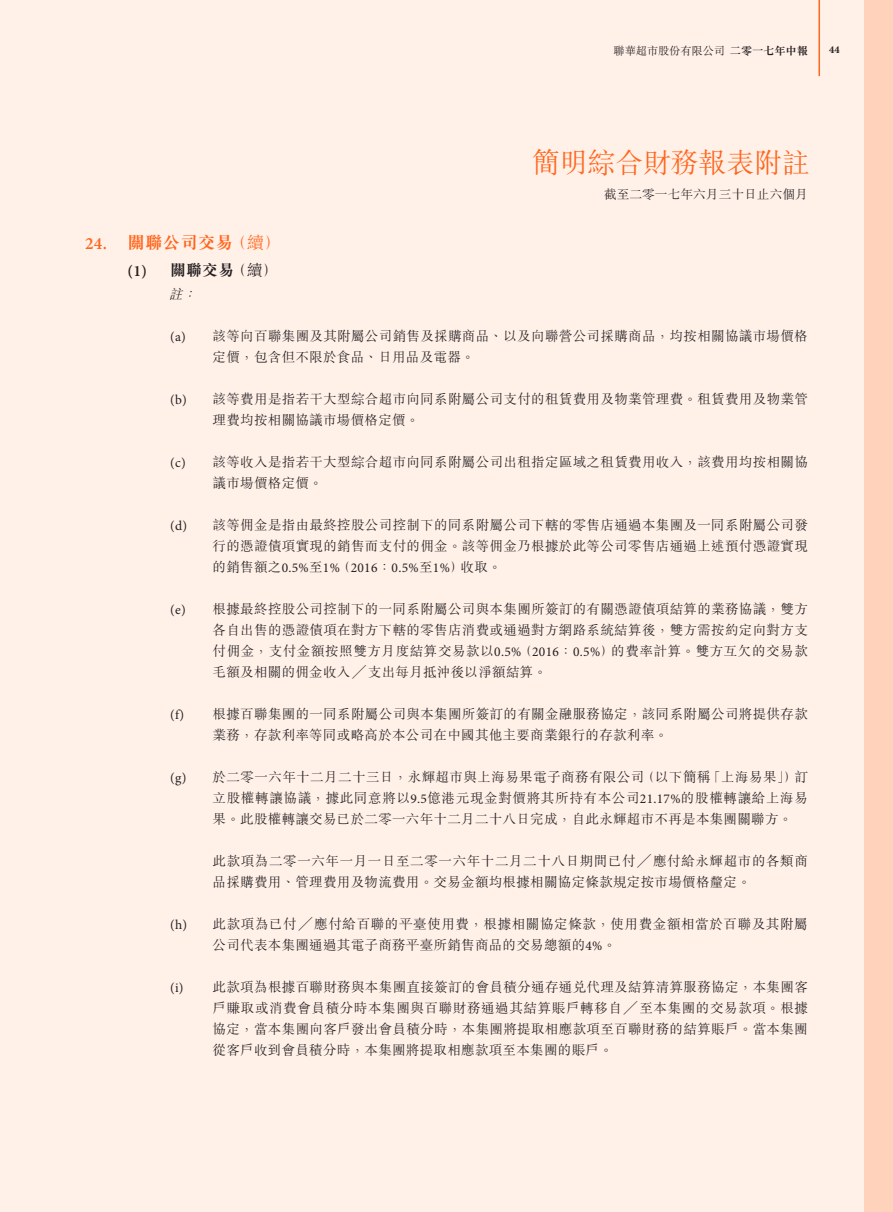
<style>
.page{position:relative;width:893px;height:1212px;background:#fff0e8}
.page>*{position:absolute;margin:0;border:0;box-sizing:border-box;transform-origin:0 0}
.t1{font:300 27.75px "M Sung HK";color:#ff661c}
.t2{font:700 17.25px "M Sung HK";letter-spacing:.02em;color:#ff661c}
.t3{font:300 17.25px "M Sung HK";color:#ff661c}
.t4{font:600 17.25px "Minion Pro";color:#ff661c}
.t5{font:700 15.75px "M Sung HK";color:#231f20}
.t6{font:300 15.75px "M Sung HK";color:#231f20}
.t7{font:600 15.75px "Minion Pro";color:#231f20}
.t8{font:300 13.5px/21px "M Sung HK";letter-spacing:.025em;color:#231f20}
.t9{font:300 13.5px/21px "M Sung HK";letter-spacing:.045em;color:#231f20}
.t10{font:13.5px "Minion Pro";letter-spacing:.025em;color:#231f20}
.t11{font:italic 300 13.5px "M Sung HK";color:#231f20}
.t12{font:300 12.75px "M Sung HK";color:#231f20}
.t13{font:300 11.25px "M Sung HK";letter-spacing:-.01em;color:#231f20}
.t14{font:700 10.5px "Minion Pro";color:#231f20}
.s1{font-weight:700}
.s2{font-family:"Minion Pro";font-weight:400}
.s3{font-family:"M Sung HK";font-weight:300}
</style>
<div class="page">
<div style="left:864px;top:0;width:29px;height:1212px;background:#ffd3bb"></div>
<hr style="left:818px;top:0;width:2px;height:76px;background:#ff661c">
<p class="t13" style="left:614px;top:43px;width:196px">聯華超市股份有限公司<span class="s1">二零一七年中報</span></p>
<p class="t14" style="left:829px;top:43px;width:12px">44</p>
<p class="t4" style="left:85px;top:232px;width:23px">24.</p>
<h1 class="t1" style="left:532px;top:144px;width:279px">簡明綜合財務報表附註</h1>
<p class="t2" style="left:128px;top:231px;width:107px">關聯公司交易</p>
<p class="t7" style="left:128px;top:260px;width:21px">1( )</p>
<p class="t5" style="left:170px;top:259px;width:66px">關聯交易</p>
<p class="t11" style="left:169px;top:285px;width:20px">註</p>
<p class="t11" style="left:183px;top:285px;width:20px">：</p>
<p class="t3" style="left:229px;top:231px;width:54px">（續(</p>
<p class="t6" style="left:231px;top:259px;width:49px">（續(</p>
<p class="t12" style="left:604px;top:185px;width:205px">截至二零一七年六月三十日止六個月</p>
<p class="t10" style="left:170px;top:328px;width:17px">a( )</p>
<p class="t10" style="left:170px;top:391px;width:18px">b( )</p>
<p class="t10" style="left:170px;top:454px;width:17px">c( )</p>
<p class="t10" style="left:170px;top:517px;width:19px">d( )</p>
<p class="t10" style="left:170px;top:601px;width:17px">e( )</p>
<p class="t10" style="left:170px;top:706px;width:15px">f( )</p>
<p class="t10" style="left:170px;top:769px;width:18px">g( )</p>
<p class="t10" style="left:170px;top:916px;width:19px">h( )</p>
<p class="t10" style="left:170px;top:979px;width:15px">i( )</p>
<p class="t8" style="left:213px;top:325px;width:597px">該等向百聯集團及其附屬公司銷售及採購商品、以及向聯營公司採購商品，均按相關協議市場價格</p>
<p class="t8" style="left:213px;top:346px;width:264px">定價，包含但不限於食品、日用品及電器。</p>
<p class="t8" style="left:213px;top:388px;width:597px">該等費用是指若干大型綜合超市向同系附屬公司支付的租賃費用及物業管理費。租賃費用及物業管</p>
<p class="t8" style="left:213px;top:409px;width:208px">理費均按相關協議市場價格定價。</p>
<p class="t8" style="left:213px;top:451px;width:597px">該等收入是指若干大型綜合超市向同系附屬公司出租指定區域之租賃費用收入，該費用均按相關協</p>
<p class="t8" style="left:213px;top:472px;width:112px">議市場價格定價。</p>
<p class="t8" style="left:213px;top:514px;width:597px">該等佣金是指由最終控股公司控制下的同系附屬公司下轄的零售店通過本集團及一同系附屬公司發</p>
<p class="t8" style="left:461px;top:535px;width:349px;text-indent:-248px">行的憑證債項實現的銷售而支付的佣金。該等佣金乃根據於此等公司零售店通過上述預付憑證實現收取。</p>
<p class="t8" style="left:213px;top:556px;width:129px">的銷售額之<span class="s2">0.5%</span>至<span class="s2">1%</span></p>
<p class="t8" style="left:213px;top:598px;width:597px">根據最終控股公司控制下的一同系附屬公司與本集團所簽訂的有關憑證債項結算的業務協議，雙方</p>
<p class="t10" style="left:337px;top:559px;width:128px"><span class="s3">（</span>2016<span class="s3">：</span>0.5%<span class="s3">至</span>1%<span class="s3">）</span></p>
<p class="t8" style="left:213px;top:619px;width:597px;text-align:right">各自出售的憑證債項在對方下轄的零售店消費或通過對方網路系統結算後，雙方需按約定向對方支的費率計算。雙方互欠的交易款</p>
<p class="t8" style="left:213px;top:640px;width:336px">付佣金，支付金額按照雙方月度結算交易款以<span class="s2">0.5%<br></span>毛額及相關的佣金收入╱支出每月抵沖後以淨額結算。</p>
<p class="t8" style="left:213px;top:703px;width:597px">根據百聯集團的一同系附屬公司與本集團所簽訂的有關金融服務協定，該同系附屬公司將提供存款</p>
<p class="t10" style="left:518px;top:643px;width:97px"><span class="s3">（</span>2016<span class="s3">：</span>0.5%<span class="s3">）</span></p>
<p class="t8" style="left:213px;top:724px;width:457px">業務，存款利率等同或略高於本公司在中國其他主要商業銀行的存款利率。</p>
<p class="t8" style="left:641px;top:766px;width:71px">（以下簡稱</p>
<p class="t8" style="left:213px;top:766px;width:433px">於二零一六年十二月二十三日，永輝超市與上海易果電子商務有限公司</p>
<p class="t8" style="left:794px;top:766px;width:15px">訂</p>
<p class="t8" style="left:707px;top:766px;width:92px">「上海易果」）</p>
<p class="t8" style="left:213px;top:787px;width:597px">立股權轉讓協議，據此同意將以<span class="s2">9.5</span>億港元現金對價將其所持有本公司<span class="s2">21.17%</span>的股權轉讓給上海易果。此股權轉讓交易已於二零一六年十二月二十八日完成，自此永輝超市不再是本集團關聯方。</p>
<p class="t9" style="left:213px;top:850px;width:597px">此款項為二零一六年一月一日至二零一六年十二月二十八日期間已付╱應付給永輝超市的各類商品採購費用、管理費用及物流費用。交易金額均根據相關協定條款規定按市場價格釐定。</p>
<p class="t9" style="left:213px;top:913px;width:597px">此款項為已付╱應付給百聯的平臺使用費，根據相關協定條款，使用費金額相當於百聯及其附屬</p>
<p class="t8" style="left:213px;top:934px;width:405px">公司代表本集團通過其電子商務平臺所銷售商品的交易總額的<span class="s2">4%</span>。</p>
<p class="t8" style="left:213px;top:976px;width:597px">此款項為根據百聯財務與本集團直接簽訂的會員積分通存通兌代理及結算清算服務協定，本集團客</p>
<p class="t8" style="left:213px;top:997px;width:597px;text-align:justify">戶賺取或消費會員積分時本集團與百聯財務通過其結算賬戶轉移自╱至本集團的交易款項。根據協定，當本集團向客戶發出會員積分時，本集團將提取相應款項至百聯財務的結算賬戶。當本集團從客戶收到會員積分時，本集團將提取相應款項至本集團的賬戶。</p>
</div>
